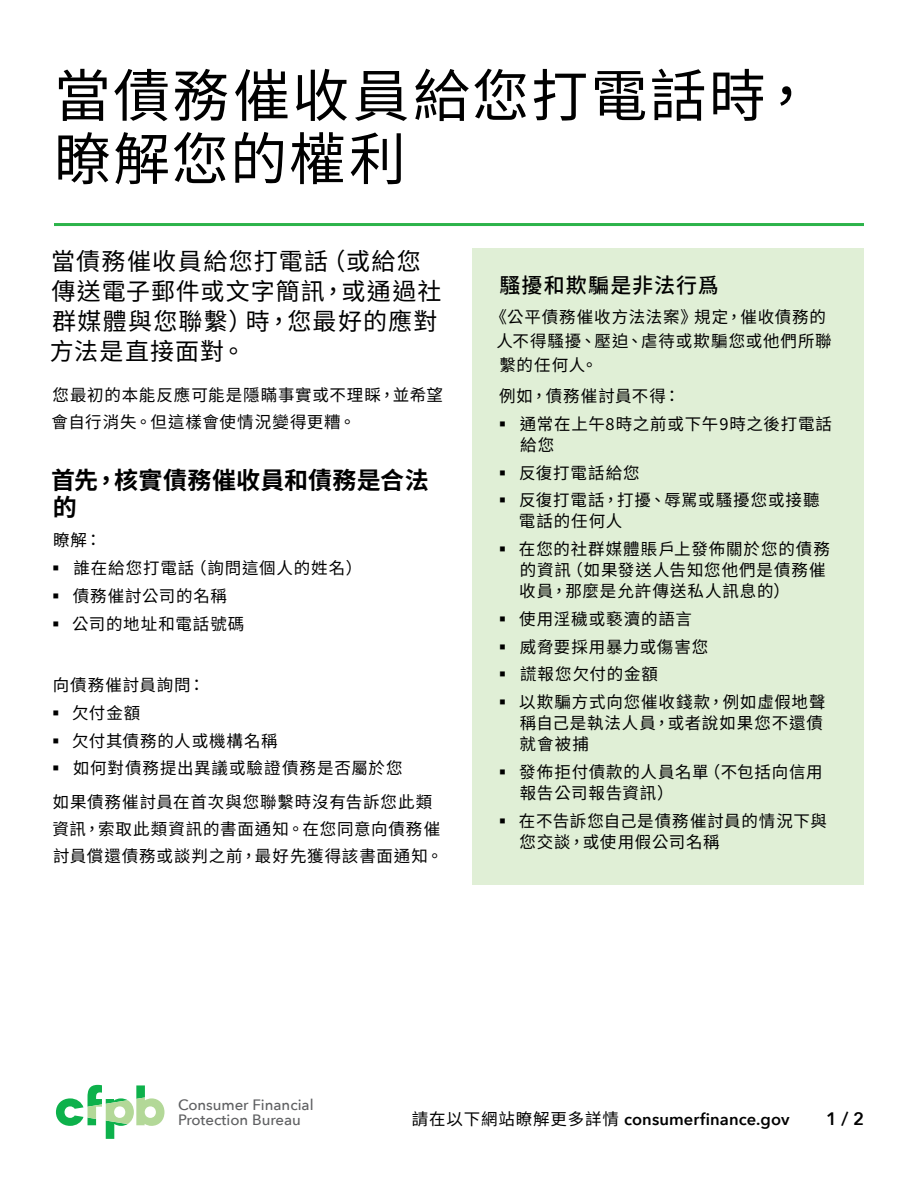
<style>
.page{position:relative;width:918px;height:1188px;background:#fff}
.page>*{position:absolute;margin:0;border:0;box-sizing:border-box;transform-origin:0 0}
.t1{font:57px/63.3px "Source Han Sans TC";letter-spacing:.04em;color:#000}
.t2{font:24px/30px "Source Han Sans TC";letter-spacing:.05em;color:#000}
.t3{font:700 24px/27px "Source Han Sans TC";letter-spacing:.01em;color:#000}
.t4{font:500 21px "Source Han Sans TC";letter-spacing:.055em;color:#000}
.t5{font:600 18px "Avenir Next";color:#000}
.t6{font:16.5px/21px "Source Han Sans TC";letter-spacing:.05em;color:#000}
.t7{font:600 16.5px "Avenir Next";letter-spacing:.005em;color:#000}
.t8{font:500 15px/15.8px "Avenir Next";color:#5f6062}
.s1{font-family:"Source Han Sans TC";font-weight:400}
</style>
<div class="page">
<svg style="left:56px;top:1085px;width:108px;height:54px"></svg>
<hr style="left:54px;top:223px;width:810px;height:3px;background:#2cb34a">
<div style="left:472px;top:249px;width:392px;height:82px;background:#e0efd6"></div>
<div style="left:472px;top:283px;width:392px;height:119px;background:#e0efd6"></div>
<div style="left:472px;top:390px;width:392px;height:98px;background:#e0efd6"></div>
<div style="left:472px;top:466px;width:392px;height:99px;background:#e0efd6"></div>
<div style="left:472px;top:515px;width:392px;height:120px;background:#e0efd6"></div>
<div style="left:472px;top:612px;width:392px;height:78px;background:#e0efd6"></div>
<div style="left:472px;top:668px;width:392px;height:120px;background:#e0efd6"></div>
<div style="left:472px;top:786px;width:392px;height:99px;background:#e0efd6"></div>
<h1 class="t1" style="left:54px;top:65px;width:762px">當債務催收員給您打電話時，瞭解您的權利</h1>
<h2 class="t2" style="left:50px;top:247px;width:393px">當債務催收員給您打電話（或給您傳送電子郵件或文字簡訊，或通過社群媒體與您聯繫）時，您最好的應對方法是直接面對。</h2>
<p class="t6" style="left:52px;top:382px;width:393px;line-height:27px">您最初的本能反應可能是隱瞞事實或不理睬，並希望會自行消失。但這樣會使情況變得更糟。</p>
<h2 class="t3" style="left:51px;top:467px;width:379px">首先，核實債務催收員和債務是合法的</h2>
<p class="t6" style="left:53px;top:530px;width:50px">瞭解：</p>
<p class="t6" style="left:52px;top:558px;width:312px">▪ 誰在給您打電話（詢問這個人的姓名）</p>
<p class="t6" style="left:52px;top:586px;width:176px">▪ 債務催討公司的名稱</p>
<p class="t6" style="left:52px;top:613px;width:193px">▪ 公司的地址和電話號碼</p>
<p class="t6" style="left:53px;top:675px;width:154px">向債務催討員詢問：</p>
<p class="t6" style="left:52px;top:703px;width:90px">▪ 欠付金額</p>
<p class="t6" style="left:52px;top:730px;width:227px">▪ 欠付其債務的人或機構名稱</p>
<p class="t6" style="left:52px;top:752px;width:381px;line-height:33.8px">▪ 如何對債務提出異議或驗證債務是否屬於您<br>如果債務催討員在首次與您聯繫時沒有告訴您此類</p>
<p class="t6" style="left:52px;top:816px;width:392px;line-height:27px">資訊，索取此類資訊的書面通知。在您同意向債務催討員償還債務或談判之前，最好先獲得該書面通知。</p>
<p class="t4" style="left:500px;top:273px;width:221px">騷擾和欺騙是非法行爲</p>
<p class="t6" style="left:497px;top:306px;width:337px;line-height:24px;text-indent:-6px">《公平債務催收方法法案》規定，催收債務的人不得騷擾、壓迫、虐待或欺騙您或他們所聯繫的任何人。</p>
<p class="t6" style="left:499px;top:386px;width:183px">例如，債務催討員不得：</p>
<p class="t6" style="left:520px;top:414px;width:313px;text-indent:-21px">▪ 通常在上午8時之前或下午9時之後打電話給您</p>
<p class="t6" style="left:499px;top:462px;width:142px">▪ 反復打電話給您</p>
<p class="t6" style="left:519px;top:490px;width:302px;text-indent:-20px">▪ 反復打電話，打擾、辱駡或騷擾您或接聽電話的任何人</p>
<p class="t6" style="left:519px;top:539px;width:312px;text-indent:-20px">▪ 在您的社群媒體賬戶上發佈關於您的債務的資訊（如果發送人告知您他們是債務催收員，那麼是允許傳送私人訊息的）</p>
<p class="t6" style="left:499px;top:609px;width:195px">▪ 使用淫穢或褻瀆的語言</p>
<p class="t6" style="left:499px;top:636px;width:211px">▪ 威脅要採用暴力或傷害您</p>
<p class="t6" style="left:499px;top:664px;width:161px">▪ 謊報您欠付的金額</p>
<p class="t6" style="left:520px;top:692px;width:308px;text-indent:-21px">▪ 以欺騙方式向您催收錢款，例如虛假地聲稱自己是執法人員，或者說如果您不還債就會被捕</p>
<p class="t6" style="left:520px;top:762px;width:304px;text-indent:-21px">▪ 發佈拒付債款的人員名單（不包括向信用報告公司報告資訊）</p>
<p class="t6" style="left:519px;top:810px;width:309px;text-indent:-21px">▪ 在不告訴您自己是債務催討員的情況下與您交談，或使用假公司名稱</p>
<p class="t8" style="left:178px;top:1096px;width:137px">Consumer Financial<br>Protection Bureau</p>
<p class="t7" style="left:412px;top:1105px;width:379px"><span class="s1">請在以下網站瞭解更多詳情</span> consumerfinance.gov</p>
<p class="t5" style="left:826px;top:1103px;width:39px">1 / 2</p>
</div>
